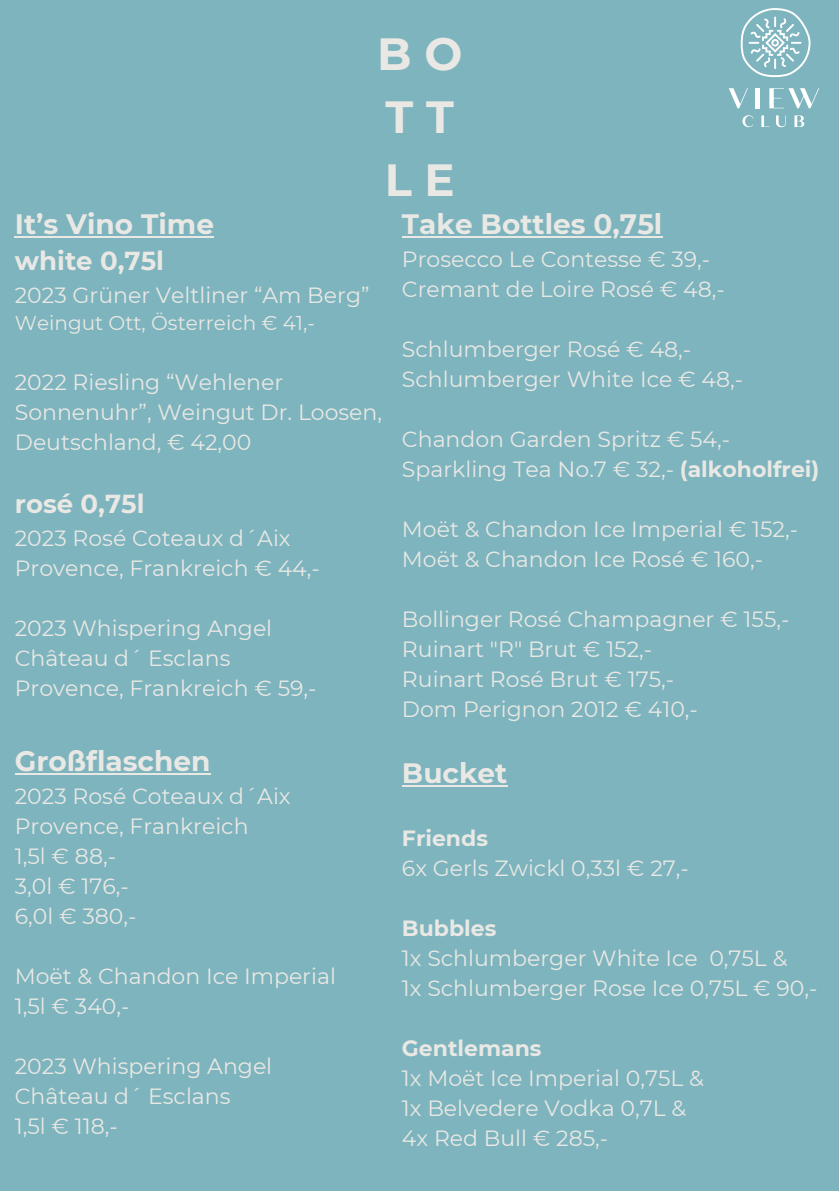
<style>
.page{position:relative;width:839px;height:1191px;background:#fff}
.page>*{position:absolute;margin:0;border:0;box-sizing:border-box;transform-origin:0 0}
.t1{font:700 45px/63px "Montserrat";color:#e9e8e4}
.t2{font:700 28px "Montserrat";color:#e9e8e4}
.t3{font:700 26px "Montserrat";color:#e9e8e4}
.t4{font:22px/30px "Montserrat";color:#e9e8e4}
.t5{font:700 22px "Montserrat";color:#e9e8e4}
.t6{font:20px "Montserrat";color:#e9e8e4}
.s1{font-weight:700}
</style>
<div class="page">
<div style="left:0;top:0;width:838px;height:1191px;background:#7db4be"></div>
<svg style="left:742px;top:115px;width:11px;height:12px"></svg>
<svg style="left:761px;top:115px;width:8px;height:12px"></svg>
<svg style="left:776px;top:115px;width:10px;height:12px"></svg>
<svg style="left:794px;top:115px;width:10px;height:12px"></svg>
<svg style="left:728px;top:88px;width:20px;height:20px"></svg>
<div style="left:754px;top:88px;width:5px;height:20px;background:#fff"></div>
<svg style="left:769px;top:88px;width:50px;height:20px"></svg>
<svg style="left:740px;top:8px;width:70px;height:69px"></svg>
<hr style="left:15px;top:236px;width:199px;height:1px;background:#e9e8e4">
<hr style="left:15px;top:773px;width:195px;height:1px;background:#e9e8e4">
<hr style="left:402px;top:236px;width:260px;height:1px;background:#e9e8e4">
<hr style="left:402px;top:785px;width:105px;height:1px;background:#e9e8e4">
<p class="t1" style="left:377px;top:22px;width:87px">B O<br>T T<br>L E</p>
<p class="t2" style="left:402px;top:207px;width:262px">Take Bottles 0,75l</p>
<p class="t4" style="left:402px;top:244px;width:310px">Prosecco Le Contesse € 39,-</p>
<p class="t4" style="left:402px;top:274px;width:324px">Cremant de Loire Rosé € 48,-</p>
<h1 class="t2" style="left:15px;top:207px;width:201px">It’s Vino Time</h1>
<p class="t3" style="left:15px;top:245px;width:151px">white 0,75l</p>
<p class="t4" style="left:15px;top:280px;width:356px">2023 Grüner Veltliner “Am Berg”</p>
<p class="t6" style="left:15px;top:311px;width:302px">Weingut Ott, Österreich € 41,-</p>
<p class="t4" style="left:15px;top:367px;width:369px">2022 Riesling “Wehlener<br>Sonnenuhr”, Weingut Dr. Loosen,</p>
<p class="t4" style="left:15px;top:427px;width:238px">Deutschland, € 42,00</p>
<p class="t4" style="left:402px;top:334px;width:291px">Schlumberger Rosé € 48,-</p>
<p class="t4" style="left:402px;top:364px;width:343px">Schlumberger White Ice € 48,-</p>
<p class="t4" style="left:402px;top:424px;width:329px">Chandon Garden Spritz € 54,-</p>
<p class="t4" style="left:402px;top:454px;width:419px">Sparkling Tea No.7 € 32,- <span class="s1">(alkoholfrei)</span></p>
<p class="t4" style="left:402px;top:514px;width:397px">Moët &amp; Chandon Ice Imperial € 152,-</p>
<p class="t4" style="left:402px;top:544px;width:362px">Moët &amp; Chandon Ice Rosé € 160,-</p>
<p class="t3" style="left:15px;top:488px;width:131px">rosé 0,75l</p>
<p class="t4" style="left:15px;top:523px;width:277px">2023 Rosé Coteaux d´Aix</p>
<p class="t4" style="left:15px;top:553px;width:306px">Provence, Frankreich € 44,-</p>
<p class="t4" style="left:15px;top:613px;width:259px">2023 Whispering Angel</p>
<p class="t4" style="left:15px;top:643px;width:217px">Château d´ Esclans</p>
<p class="t4" style="left:15px;top:673px;width:303px">Provence, Frankreich € 59,-</p>
<p class="t2" style="left:15px;top:744px;width:197px">Großflaschen</p>
<p class="t4" style="left:15px;top:781px;width:277px">2023 Rosé Coteaux d´Aix</p>
<p class="t4" style="left:15px;top:811px;width:235px">Provence, Frankreich</p>
<p class="t4" style="left:15px;top:841px;width:103px">1,5l € 88,-</p>
<p class="t4" style="left:15px;top:871px;width:116px">3,0l € 176,-</p>
<p class="t4" style="left:15px;top:901px;width:123px">6,0l € 380,-</p>
<p class="t4" style="left:15px;top:961px;width:322px">Moët &amp; Chandon Ice Imperial</p>
<p class="t4" style="left:15px;top:991px;width:116px">1,5l € 340,-</p>
<p class="t4" style="left:15px;top:1051px;width:259px">2023 Whispering Angel</p>
<p class="t4" style="left:15px;top:1081px;width:217px">Château d´ Esclans</p>
<p class="t4" style="left:15px;top:1111px;width:105px">1,5l € 118,-</p>
<p class="t4" style="left:402px;top:604px;width:389px">Bollinger Rosé Champagner € 155,-</p>
<p class="t4" style="left:402px;top:634px;width:252px">Ruinart "R" Brut € 152,-</p>
<p class="t4" style="left:402px;top:664px;width:274px">Ruinart Rosé Brut € 175,-</p>
<p class="t4" style="left:402px;top:694px;width:297px">Dom Perignon 2012 € 410,-</p>
<p class="t2" style="left:402px;top:756px;width:107px">Bucket</p>
<h2 class="t5" style="left:402px;top:825px;width:88px">Friends</h2>
<p class="t4" style="left:402px;top:853px;width:288px">6x Gerls Zwickl 0,33l € 27,-</p>
<p class="t5" style="left:402px;top:915px;width:96px">Bubbles</p>
<p class="t4" style="left:402px;top:943px;width:387px">1x Schlumberger White Ice 0,75L &amp;</p>
<p class="t4" style="left:402px;top:973px;width:417px">1x Schlumberger Rose Ice 0,75L € 90,-</p>
<p class="t5" style="left:402px;top:1035px;width:141px">Gentlemans</p>
<p class="t4" style="left:402px;top:1063px;width:303px">1x Moët Ice Imperial 0,75L &amp;</p>
<p class="t4" style="left:402px;top:1093px;width:285px">1x Belvedere Vodka 0,7L &amp;</p>
<p class="t4" style="left:402px;top:1123px;width:208px">4x Red Bull € 285,-</p>
</div>
